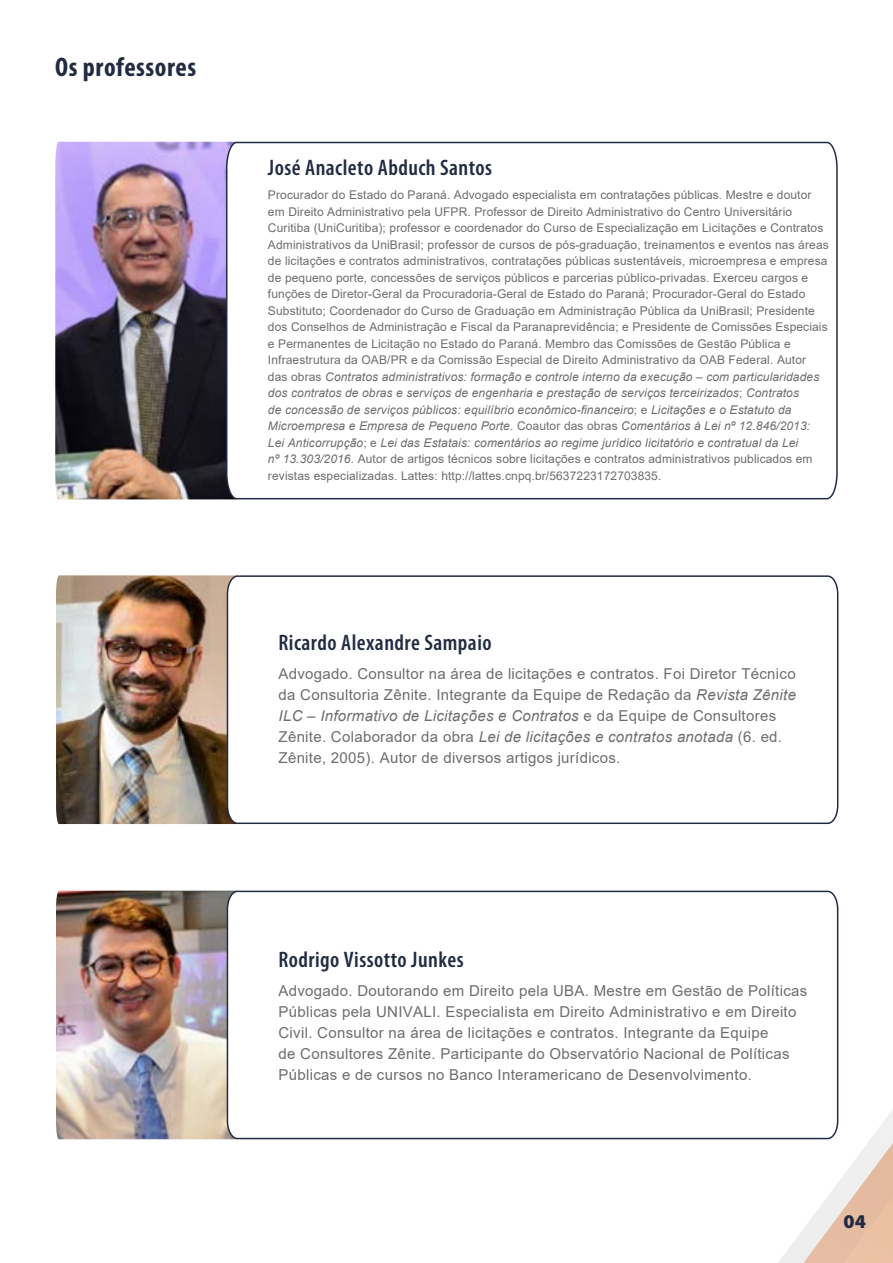
<style>
.page{position:relative;width:893px;height:1263px;background:#fff}
.page>*{position:absolute;margin:0;border:0;box-sizing:border-box;transform-origin:0 0}
.t1{font:700 condensed 27px "Myriad Pro";letter-spacing:.02em;color:#222b42}
.t2{font:600 condensed 22.5px "Myriad Pro";letter-spacing:.02em;color:#222b42}
.t3{font:900 19.5px "Myriad Pro";color:#222b42}
.t4{font:15px/21px "Arial";letter-spacing:.02em;color:#6d6d6d}
.t5{font:12px/16.5px "Arial";letter-spacing:.01em;color:#6d6d6d}
.s1{font-style:italic}
</style>
<div class="page">
<svg style="left:778px;top:1110px;width:115px;height:153px"></svg>
<img style="left:55px;top:142px;width:170px;height:357px">
<svg style="left:225px;top:141px;width:613px;height:359px"></svg>
<img style="left:56px;top:575px;width:170px;height:249px">
<svg style="left:226px;top:575px;width:613px;height:250px"></svg>
<img style="left:56px;top:891px;width:170px;height:248px">
<svg style="left:226px;top:890px;width:613px;height:250px"></svg>
<h1 class="t1" style="left:55px;top:50px;width:142px">Os professores</h1>
<h2 class="t2" style="left:268px;top:155px;width:226px">José Anacleto Abduch Santos</h2>
<p class="t5" style="left:268px;top:187px;width:562px">Procurador do Estado do Paraná. Advogado especialista em contratações públicas. Mestre e doutor em Direito Administrativo pela UFPR. Professor de Direito Administrativo do Centro Universitário Curitiba (UniCuritiba); professor e coordenador do Curso de Especialização em Licitações e Contratos Administrativos da UniBrasil; professor de cursos de pós-graduação, treinamentos e eventos nas áreas de licitações e contratos administrativos, contratações públicas sustentáveis, microempresa e empresa de pequeno porte, concessões de serviços públicos e parcerias público-privadas. Exerceu cargos e funções de Diretor-Geral da Procuradoria-Geral de Estado do Paraná; Procurador-Geral do Estado Substituto; Coordenador do Curso de Graduação em Administração Pública da UniBrasil; Presidente dos Conselhos de Administração e Fiscal da Paranaprevidência; e Presidente de Comissões Especiais e Permanentes de Licitação no Estado do Paraná. Membro das Comissões de Gestão Pública e Infraestrutura da OAB/PR e da Comissão Especial de Direito Administrativo da OAB Federal. Autor<br>das obras <span class="s1">Contratos administrativos: formação e controle interno da execução – com particularidades dos contratos de obras e serviços de engenharia e prestação de serviços terceirizados</span>; <span class="s1">Contratos<br>de concessão de serviços públicos: equilíbrio econômico-financeiro</span>; e <span class="s1">Licitações e o Estatuto da Microempresa e Empresa de Pequeno Porte</span>. Coautor das obras <span class="s1">Comentários à Lei nº 12.846/2013:<br>Lei Anticorrupção</span>; e <span class="s1">Lei das Estatais: comentários ao regime jurídico licitatório e contratual da Lei<br>nº 13.303/2016</span>. Autor de artigos técnicos sobre licitações e contratos administrativos publicados em revistas especializadas. Lattes: http://lattes.cnpq.br/5637223172703835.</p>
<h2 class="t2" style="left:279px;top:630px;width:215px">Ricardo Alexandre Sampaio</h2>
<p class="t4" style="left:279px;top:663px;width:519px">Advogado. Consultor na área de licitações e contratos. Foi Diretor Técnico da Consultoria Zênite. Integrante da Equipe de Redação da <span class="s1">Revista Zênite ILC – Informativo de Licitações e Contratos</span> e da Equipe de Consultores Zênite. Colaborador da obra <span class="s1">Lei de licitações e contratos anotada</span> (6. ed.<br>Zênite, 2005). Autor de diversos artigos jurídicos.</p>
<h2 class="t2" style="left:278px;top:947px;width:187px">Rodrigo Vissotto Junkes</h2>
<p class="t4" style="left:278px;top:980px;width:530px">Advogado. Doutorando em Direito pela UBA. Mestre em Gestão de Políticas Públicas pela UNIVALI. Especialista em Direito Administrativo e em Direito Civil. Consultor na área de licitações e contratos. Integrante da Equipe<br>de Consultores Zênite. Participante do Observatório Nacional de Políticas Públicas e de cursos no Banco Interamericano de Desenvolvimento.</p>
<h3 class="t3" style="left:843px;top:1209px;width:24px">04</h3>
</div>
